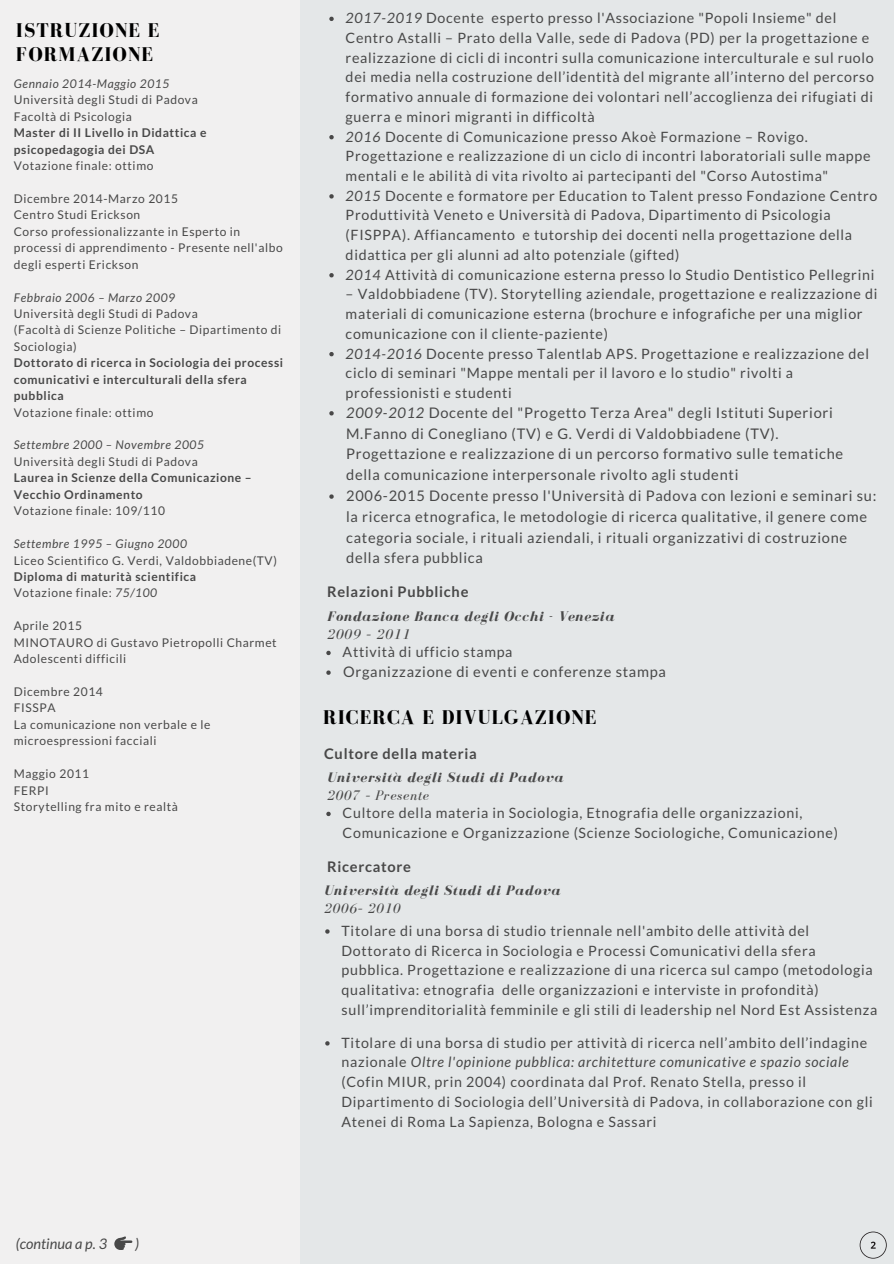
<style>
.page{position:relative;width:894px;height:1264px;background:#fff}
.page>*{position:absolute;margin:0;border:0;box-sizing:border-box;transform-origin:0 0}
.t1{font:700 20.4px/24.2px "Bodoni FLF";letter-spacing:.05em;color:#000}
.t2{font:14.55px/20.9px "Lato";letter-spacing:.05em;color:#484848}
.t3{font:700 14.55px "Lato";letter-spacing:.05em;color:#484848}
.t4{font:italic 14.55px "Lato";color:#484848}
.t5{font:italic 14.55px "Bodoni FLF";letter-spacing:.05em;color:#484848}
.t6{font:14.25px/19.6px "Lato";letter-spacing:.05em;color:#484848}
.t7{font:italic 700 14.25px "Bodoni FLF";letter-spacing:.05em;color:#484848}
.t8{font:italic 14.25px "Bodoni FLF";letter-spacing:.05em;color:#484848}
.t9{font:12px/16.5px "Lato";letter-spacing:.05em;color:#484848}
.t10{font:700 12px/16.5px "Lato";letter-spacing:.05em;color:#484848}
.t11{font:italic 12px "Lato";letter-spacing:.05em;color:#484848}
.s1{font-weight:400}
.s2{font-weight:400;font-style:italic}
.s3{font-style:italic}
</style>
<div class="page">
<div style="left:0;top:0;width:893px;height:1263px;background:#f1f0f0"></div>
<div style="left:300px;top:0;width:593px;height:1263px;background:#e4e7e8"></div>
<svg style="left:326px;top:650px;width:4px;height:5px"></svg>
<svg style="left:326px;top:670px;width:4px;height:5px"></svg>
<svg style="left:326px;top:811px;width:4px;height:5px"></svg>
<svg style="left:325px;top:929px;width:4px;height:4px"></svg>
<svg style="left:859px;top:1231px;width:27px;height:27px"></svg>
<svg style="left:329px;top:17px;width:4px;height:4px"></svg>
<svg style="left:329px;top:135px;width:4px;height:4px"></svg>
<svg style="left:329px;top:194px;width:4px;height:4px"></svg>
<svg style="left:329px;top:273px;width:4px;height:4px"></svg>
<svg style="left:329px;top:352px;width:4px;height:4px"></svg>
<svg style="left:329px;top:411px;width:4px;height:4px"></svg>
<svg style="left:329px;top:494px;width:4px;height:5px"></svg>
<svg style="left:114px;top:1236px;width:18px;height:13px"></svg>
<svg style="left:325px;top:1041px;width:4px;height:4px"></svg>
<h1 class="t1" style="left:16px;top:18px;width:145px">ISTRUZIONE E<br>FORMAZIONE</h1>
<p class="t11" style="left:14px;top:76px;width:157px">Gennaio 2014-Maggio 2015</p>
<p class="t9" style="left:14px;top:91px;width:185px">Università degli Studi di Padova<br>Facoltà di Psicologia</p>
<p class="t10" style="left:14px;top:124px;width:194px">Master di II Livello in Didattica e psicopedagogia dei DSA</p>
<p class="t9" style="left:14px;top:157px;width:141px">Votazione finale: ottimo</p>
<p class="t9" style="left:14px;top:190px;width:270px">Dicembre 2014-Marzo 2015<br>Centro Studi Erickson<br>Corso professionalizzante in Esperto in processi di apprendimento - Presente nell'albo degli esperti Erickson</p>
<p class="t11" style="left:14px;top:290px;width:163px">Febbraio 2006 – Marzo 2009</p>
<p class="t9" style="left:14px;top:305px;width:269px">Università degli Studi di Padova<br>(Facoltà di Scienze Politiche – Dipartimento di<br>Sociologia)</p>
<p class="t10" style="left:14px;top:354px;width:271px">Dottorato di ricerca in Sociologia dei processi comunicativi e interculturali della sfera pubblica</p>
<p class="t9" style="left:14px;top:404px;width:141px">Votazione finale: ottimo</p>
<p class="t11" style="left:14px;top:437px;width:192px">Settembre 2000 – Novembre 2005</p>
<p class="t9" style="left:14px;top:453px;width:185px">Università degli Studi di Padova</p>
<p class="t10" style="left:14px;top:469px;width:239px">Laurea in Scienze della Comunicazione –<br>Vecchio Ordinamento</p>
<p class="t9" style="left:14px;top:502px;width:153px">Votazione finale: 109/110</p>
<p class="t11" style="left:14px;top:536px;width:175px">Settembre 1995 – Giugno 2000</p>
<p class="t9" style="left:14px;top:551px;width:264px">Liceo Scientifico G. Verdi, Valdobbiadene(TV)</p>
<p class="t10" style="left:14px;top:568px;width:184px">Diploma di maturità scientifica<br><span class="s1">Votazione finale:</span> <span class="s2">75/100</span></p>
<p class="t9" style="left:14px;top:617px;width:264px">Aprile 2015<br>MINOTAURO di Gustavo Pietropolli Charmet<br>Adolescenti difficili</p>
<p class="t9" style="left:14px;top:683px;width:198px">Dicembre 2014<br>FISSPA<br>La comunicazione non verbale e le microespressioni facciali</p>
<p class="t9" style="left:14px;top:765px;width:166px">Maggio 2011<br>FERPI<br>Storytelling fra mito e realtà</p>
<p class="t6" style="left:345px;top:8px;width:533px"><span class="s3">2017-2019</span> Docente esperto presso l'Associazione "Popoli Insieme" del Centro Astalli – Prato della Valle, sede di Padova (PD) per la progettazione e realizzazione di cicli di incontri sulla comunicazione interculturale e sul ruolo dei media nella costruzione dell’identità del migrante all’interno del percorso formativo annuale di formazione dei volontari nell’accoglienza dei rifugiati di guerra e minori migranti in difficoltà<br><span class="s3">2016</span> Docente di Comunicazione presso Akoè Formazione – Rovigo.<br>Progettazione e realizzazione di un ciclo di incontri laboratoriali sulle mappe mentali e le abilità di vita rivolto ai partecipanti del "Corso Autostima"<br><span class="s3">2015</span> Docente e formatore per Education to Talent presso Fondazione Centro Produttività Veneto e Università di Padova, Dipartimento di Psicologia (FISPPA). Affiancamento e tutorship dei docenti nella progettazione della didattica per gli alunni ad alto potenziale (gifted)<br><span class="s3">2014</span> Attività di comunicazione esterna presso lo Studio Dentistico Pellegrini</p>
<p class="t6" style="left:345px;top:284px;width:533px">– Valdobbiadene (TV). Storytelling aziendale, progettazione e realizzazione di materiali di comunicazione esterna (brochure e infografiche per una miglior comunicazione con il cliente-paziente)<br><span class="s3">2014-2016</span> Docente presso Talentlab APS. Progettazione e realizzazione del ciclo di seminari "Mappe mentali per il lavoro e lo studio" rivolti a professionisti e studenti</p>
<p class="t2" style="left:346px;top:401px;width:531px"><span class="s3">2009-2012</span> Docente del "Progetto Terza Area" degli Istituti Superiori M.Fanno di Conegliano (TV) e G. Verdi di Valdobbiadene (TV).<br>Progettazione e realizzazione di un percorso formativo sulle tematiche della comunicazione interpersonale rivolto agli studenti<br>2006-2015 Docente presso l'Università di Padova con lezioni e seminari su: la ricerca etnografica, le metodologie di ricerca qualitative, il genere come categoria sociale, i rituali aziendali, i rituali organizzativi di costruzione della sfera pubblica</p>
<p class="t3" style="left:327px;top:582px;width:143px">Relazioni Pubbliche</p>
<p class="t7" style="left:327px;top:609px;width:289px">Fondazione Banca degli Occhi - Venezia</p>
<p class="t5" style="left:327px;top:626px;width:84px">2009 – 2011</p>
<p class="t6" style="left:342px;top:642px;width:171px">Attività di ufficio stampa</p>
<p class="t2" style="left:343px;top:661px;width:324px">Organizzazione di eventi e conferenze stampa</p>
<h1 class="t1" style="left:323px;top:704px;width:275px">RICERCA E DIVULGAZIONE</h1>
<p class="t3" style="left:324px;top:744px;width:154px">Cultore della materia</p>
<p class="t7" style="left:327px;top:769px;width:238px">Università degli Studi di Padova</p>
<p class="t8" style="left:327px;top:787px;width:103px">2007 – Presente</p>
<p class="t6" style="left:342px;top:803px;width:496px">Cultore della materia in Sociologia, Etnografia delle organizzazioni,<br>Comunicazione e Organizzazione (Scienze Sociologiche, Comunicazione)</p>
<p class="t3" style="left:327px;top:857px;width:85px">Ricercatore</p>
<p class="t7" style="left:324px;top:882px;width:238px">Università degli Studi di Padova</p>
<p class="t8" style="left:324px;top:900px;width:78px">2006– 2010</p>
<p class="t6" style="left:341px;top:920px;width:537px">Titolare di una borsa di studio triennale nell'ambito delle attività del Dottorato di Ricerca in Sociologia e Processi Comunicativi della sfera pubblica. Progettazione e realizzazione di una ricerca sul campo (metodologia qualitativa: etnografia delle organizzazioni e interviste in profondità) sull’imprenditorialità femminile e gli stili di leadership nel Nord Est Assistenza</p>
<p class="t6" style="left:341px;top:1032px;width:532px">Titolare di una borsa di studio per attività di ricerca nell’ambito dell’indagine nazionale <span class="s3">Oltre l'opinione pubblica: architetture comunicative e spazio sociale </span>(Cofin MIUR, prin 2004) coordinata dal Prof. Renato Stella, presso il Dipartimento di Sociologia dell’Università di Padova, in collaborazione con gli Atenei di Roma La Sapienza, Bologna e Sassari</p>
<p class="t4" style="left:16px;top:1234px;width:93px">(continua a p. 3</p>
<p class="t4" style="left:135px;top:1234px;width:6px">)</p>
</div>
